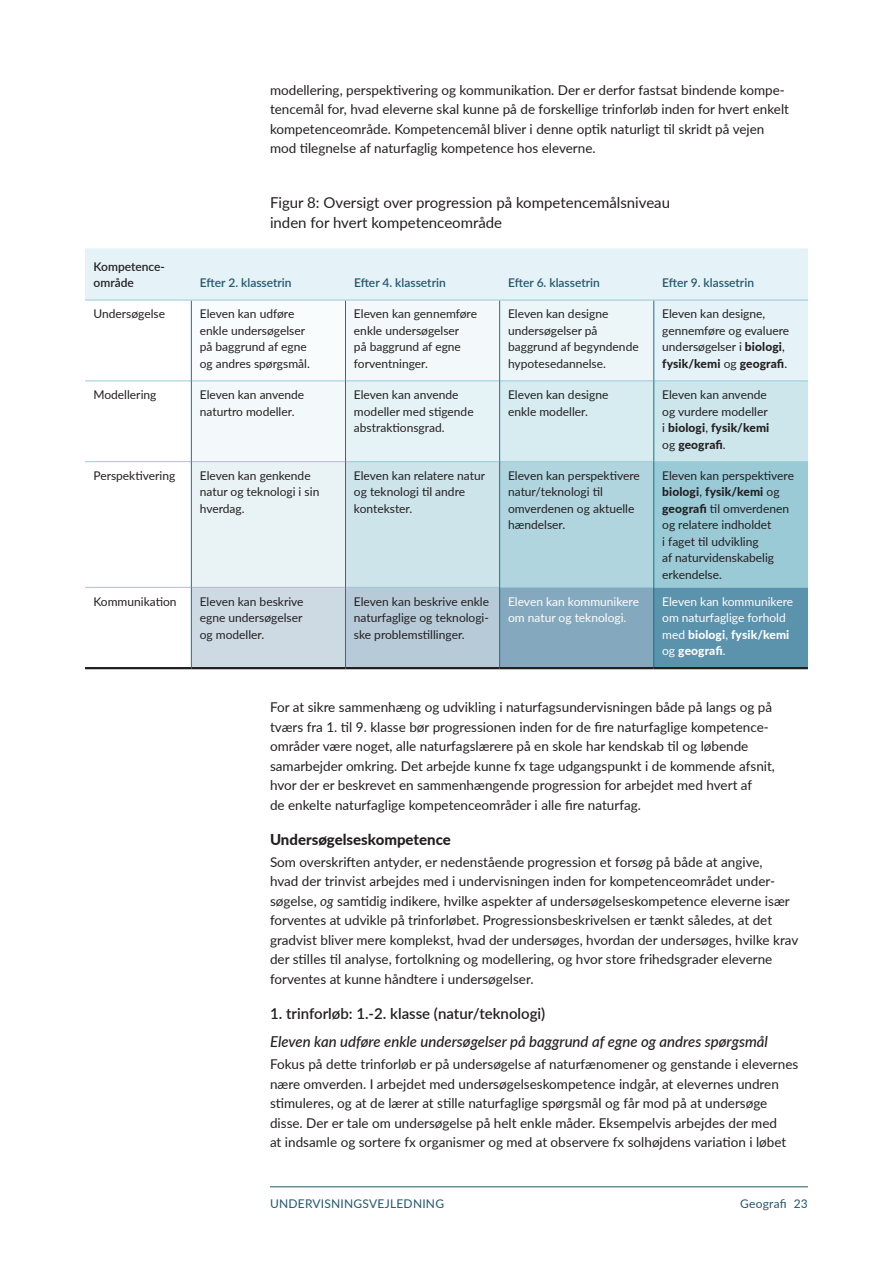
<style>
.page{position:relative;width:893px;height:1263px;background:#fff}
.page>*{position:absolute;margin:0;border:0;box-sizing:border-box;transform-origin:0 0}
._07_Tabel_Navn{font:15px/19.5px "Lato";color:#231f20}
.t1{font:italic 500 15px "Lato";color:#231f20}
.t2{font:600 15px "Lato";color:#231f20}
.t3{font:800 15px "Lato";color:#231f20}
._04_Brødtekst_9_13{font:13.5px/19.5px "Lato";color:#231f20}
._09_Tabeltekst_brød{font:12px/16.5px "Lato";color:#231f20}
._09_Tabeltekst_brød-2{font:12px/16.5px "Lato";color:#fff}
._09_Tabeltekst_over{font:600 12px "Lato";color:#23576d}
.t4{font:12px "Lato";letter-spacing:.02em;color:#23576d}
._09_Tabeltekst_over-2{font:600 12px/16.5px "Lato";color:#231f20}
.s1{font-weight:800}
.s2{font-style:italic}
</style>
<div class="page">
<svg style="left:85px;top:248px;width:723px;height:132px;fill:#e5f2f7"></svg>
<div style="left:191px;top:300px;width:154px;height:81px;background:#f9fcfd"></div>
<div style="left:345px;top:300px;width:155px;height:81px;background:#f3f9fb"></div>
<div style="left:500px;top:300px;width:154px;height:81px;background:#ecf6f9"></div>
<div style="left:191px;top:381px;width:154px;height:81px;background:#f3f9fb"></div>
<div style="left:345px;top:381px;width:155px;height:81px;background:#e6f3f6"></div>
<div style="left:500px;top:381px;width:154px;height:81px;background:#d7ecf0"></div>
<div style="left:654px;top:381px;width:154px;height:81px;background:#cce6ec"></div>
<div style="left:191px;top:462px;width:154px;height:125px;background:#e9f2f5"></div>
<div style="left:345px;top:462px;width:155px;height:125px;background:#cee4eb"></div>
<div style="left:500px;top:462px;width:154px;height:125px;background:#b1d5df"></div>
<div style="left:654px;top:462px;width:154px;height:125px;background:#99cad6"></div>
<div style="left:191px;top:587px;width:154px;height:81px;background:#cedae3"></div>
<div style="left:345px;top:587px;width:155px;height:81px;background:#b7cad8"></div>
<div style="left:500px;top:587px;width:154px;height:81px;background:#84a8bd"></div>
<div style="left:654px;top:587px;width:154px;height:81px;background:#5b92ac"></div>
<hr style="left:85px;top:667px;width:106px;height:2px;background:#231f20">
<hr style="left:191px;top:667px;width:154px;height:2px;background:#231f20">
<hr style="left:345px;top:667px;width:155px;height:2px;background:#231f20">
<hr style="left:500px;top:667px;width:154px;height:2px;background:#231f20">
<hr style="left:654px;top:667px;width:154px;height:2px;background:#231f20">
<hr style="left:85px;top:380px;width:106px;height:1px;background:#99cad6">
<hr style="left:192px;top:380px;width:153px;height:1px;background:#99cad6">
<hr style="left:346px;top:380px;width:153px;height:1px;background:#99cad6">
<hr style="left:500px;top:380px;width:153px;height:1px;background:#99cad6">
<hr style="left:654px;top:380px;width:154px;height:1px;background:#99cad6">
<hr style="left:85px;top:461px;width:106px;height:1px;background:#99cad6">
<hr style="left:192px;top:461px;width:153px;height:1px;background:#99cad6">
<hr style="left:346px;top:461px;width:153px;height:1px;background:#99cad6">
<hr style="left:500px;top:461px;width:153px;height:1px;background:#99cad6">
<hr style="left:654px;top:461px;width:154px;height:1px;background:#99cad6">
<hr style="left:85px;top:587px;width:106px;height:1px;background:#99cad6">
<hr style="left:192px;top:587px;width:153px;height:1px;background:#99cad6">
<hr style="left:346px;top:587px;width:153px;height:1px;background:#99cad6">
<hr style="left:500px;top:587px;width:153px;height:1px;background:#99cad6">
<hr style="left:654px;top:587px;width:154px;height:1px;background:#99cad6">
<hr style="left:191px;top:300px;width:1px;height:81px;background:#0d7a98">
<hr style="left:345px;top:300px;width:1px;height:81px;background:#0d7a98">
<hr style="left:499px;top:300px;width:1px;height:81px;background:#0d7a98">
<hr style="left:191px;top:381px;width:1px;height:81px;background:#0d7a98">
<hr style="left:345px;top:381px;width:1px;height:81px;background:#0d7a98">
<hr style="left:499px;top:381px;width:1px;height:81px;background:#0d7a98">
<hr style="left:191px;top:462px;width:1px;height:125px;background:#0d7a98">
<hr style="left:345px;top:462px;width:1px;height:125px;background:#0d7a98">
<hr style="left:499px;top:462px;width:1px;height:125px;background:#0d7a98">
<hr style="left:191px;top:587px;width:1px;height:80px;background:#0d7a98">
<hr style="left:345px;top:587px;width:1px;height:80px;background:#0d7a98">
<hr style="left:499px;top:587px;width:1px;height:80px;background:#0d7a98">
<hr style="left:653px;top:300px;width:1px;height:81px;background:#0d7a98">
<hr style="left:653px;top:381px;width:1px;height:81px;background:#0d7a98">
<hr style="left:653px;top:462px;width:1px;height:125px;background:#0d7a98">
<hr style="left:653px;top:587px;width:1px;height:80px;background:#0d7a98">
<hr style="left:85px;top:300px;width:106px;height:1px;background:#99cad6">
<hr style="left:191px;top:300px;width:154px;height:1px;background:#99cad6">
<hr style="left:345px;top:300px;width:155px;height:1px;background:#99cad6">
<hr style="left:500px;top:300px;width:154px;height:1px;background:#99cad6">
<hr style="left:654px;top:300px;width:154px;height:1px;background:#99cad6">
<hr style="left:270px;top:1186px;width:538px;height:1px;background:#23576d">
<p class="_04_Brødtekst_9_13" style="left:270px;top:79px;width:520px">modellering, perspektivering og kommunikation. Der er derfor fastsat bindende kompe&shy;tencemål for, hvad eleverne skal kunne på de forskellige trinforløb inden for hvert enkelt kompetenceområde. Kompetencemål bliver i denne optik naturligt til skridt på vejen mod tilegnelse af naturfaglig kompetence hos eleverne.</p>
<p class="_09_Tabeltekst_over-2" style="left:94px;top:258px;width:73px">Kompetence&shy;område</p>
<p class="_07_Tabel_Navn" style="left:270px;top:192px;width:402px">Figur 8: Oversigt over progression på kompetencemålsniveau inden for hvert kompetenceområde</p>
<p class="_09_Tabeltekst_over" style="left:200px;top:274px;width:93px">Efter 2. klassetrin</p>
<p class="_09_Tabeltekst_over" style="left:354px;top:274px;width:93px">Efter 4. klassetrin</p>
<p class="_09_Tabeltekst_over" style="left:508px;top:274px;width:93px">Efter 6. klassetrin</p>
<p class="_09_Tabeltekst_over" style="left:662px;top:274px;width:93px">Efter 9. klassetrin</p>
<p class="_09_Tabeltekst_brød" style="left:94px;top:305px;width:73px">Undersøgelse</p>
<p class="_09_Tabeltekst_brød" style="left:200px;top:305px;width:112px">Eleven kan udføre enkle undersøgelser på baggrund af egne og andres spørgsmål.</p>
<p class="_09_Tabeltekst_brød" style="left:354px;top:305px;width:125px">Eleven kan gennemføre enkle undersøgelser<br>på baggrund af egne forventninger.</p>
<p class="_09_Tabeltekst_brød" style="left:508px;top:305px;width:132px">Eleven kan designe undersøgelser på baggrund af begyndende hypotesedannelse.</p>
<p class="_09_Tabeltekst_brød" style="left:662px;top:305px;width:128px">Eleven kan designe, gennemføre og evaluere undersøgelser i <span class="s1">biologi</span>, <span class="s1">fysik/kemi</span> og <span class="s1">geografi</span>.</p>
<p class="_09_Tabeltekst_brød" style="left:93px;top:386px;width:64px">Modellering</p>
<p class="_09_Tabeltekst_brød" style="left:200px;top:386px;width:106px">Eleven kan anvende naturtro modeller.</p>
<p class="_09_Tabeltekst_brød" style="left:354px;top:386px;width:121px">Eleven kan anvende modeller med stigende abstraktionsgrad.</p>
<p class="_09_Tabeltekst_brød" style="left:508px;top:386px;width:102px">Eleven kan designe enkle modeller.</p>
<p class="_09_Tabeltekst_brød" style="left:662px;top:386px;width:109px">Eleven kan anvende og vurdere modeller i <span class="s1">biologi</span>, <span class="s1">fysik/kemi </span>og <span class="s1">geografi</span>.</p>
<p class="_09_Tabeltekst_brød" style="left:93px;top:467px;width:83px">Perspektivering</p>
<p class="_09_Tabeltekst_brød" style="left:200px;top:467px;width:121px">Eleven kan genkende natur og teknologi i sin hverdag.</p>
<p class="_09_Tabeltekst_brød" style="left:354px;top:467px;width:133px">Eleven kan relatere natur og teknologi til andre kontekster.</p>
<p class="_09_Tabeltekst_brød" style="left:508px;top:467px;width:133px">Eleven kan perspektivere natur/teknologi til omverdenen og aktuelle hændelser.</p>
<p class="_09_Tabeltekst_brød" style="left:662px;top:467px;width:133px">Eleven kan perspektivere <span class="s1">biologi</span>, <span class="s1">fysik/kemi</span> og <span class="s1">geografi</span> til omverdenen og relatere indholdet<br>i faget til udvikling<br>af naturvidenskabelig erkendelse.</p>
<p class="_09_Tabeltekst_brød" style="left:93px;top:592px;width:85px">Kommunikation</p>
<p class="_09_Tabeltekst_brød" style="left:200px;top:592px;width:105px;text-align:justify">Eleven kan beskrive egne undersøgelser og modeller.</p>
<p class="_09_Tabeltekst_brød" style="left:354px;top:592px;width:137px;text-align:justify">Eleven kan beskrive enkle naturfaglige og teknologi&shy;ske problemstillinger.</p>
<p class="_09_Tabeltekst_brød-2" style="left:508px;top:592px;width:132px">Eleven kan kommunikere om natur og teknologi.</p>
<p class="_09_Tabeltekst_brød-2" style="left:662px;top:592px;width:132px">Eleven kan kommunikere om naturfaglige forhold med <span class="s1">biologi</span>, <span class="s1">fysik/kemi </span>og <span class="s1">geografi</span>.</p>
<p class="_04_Brødtekst_9_13" style="left:270px;top:697px;width:506px">For at sikre sammenhæng og udvikling i naturfagsundervisningen både på langs og på tværs fra 1. til 9. klasse bør progressionen inden for de fire naturfaglige kompetence&shy;områder være noget, alle naturfagslærere på en skole har kendskab til og løbende samarbejder omkring. Det arbejde kunne fx tage udgangspunkt i de kommende afsnit, hvor der er beskrevet en sammenhængende progression for arbejdet med hvert af<br>de enkelte naturfaglige kompetenceområder i alle fire naturfag.</p>
<h4 class="t3" style="left:270px;top:828px;width:182px">Undersøgelseskompetence</h4>
<p class="_04_Brødtekst_9_13" style="left:270px;top:851px;width:530px">Som overskriften antyder, er nedenstående progression et forsøg på både at angive,<br>hvad der trinvist arbejdes med i undervisningen inden for kompetenceområdet under&shy;søgelse, <span class="s2">og</span> samtidig indikere, hvilke aspekter af undersøgelseskompetence eleverne især forventes at udvikle på trinforløbet. Progressionsbeskrivelsen er tænkt således, at det gradvist bliver mere komplekst, hvad der undersøges, hvordan der undersøges, hvilke krav der stilles til analyse, fortolkning og modellering, og hvor store frihedsgrader eleverne forventes at kunne håndtere i undersøgelser.</p>
<h4 class="t2" style="left:270px;top:1003px;width:277px">1. trinforløb: 1.-2. klasse (natur/teknologi)</h4>
<h5 class="t1" style="left:270px;top:1031px;width:499px">Eleven kan udføre enkle undersøgelser på baggrund af egne og andres spørgsmål</h5>
<p class="_04_Brødtekst_9_13" style="left:270px;top:1054px;width:530px">Fokus på dette trinforløb er på undersøgelse af naturfænomener og genstande i elevernes nære omverden. I arbejdet med undersøgelseskompetence indgår, at elevernes undren stimuleres, og at de lærer at stille naturfaglige spørgsmål og får mod på at undersøge disse. Der er tale om undersøgelse på helt enkle måder. Eksempelvis arbejdes der med<br>at indsamle og sortere fx organismer og med at observere fx solhøjdens variation i løbet</p>
<p class="t4" style="left:270px;top:1195px;width:176px">UNDERVISNINGSVEJLEDNING</p>
<p class="t4" style="left:740px;top:1195px;width:69px">Geografi 23</p>
</div>
